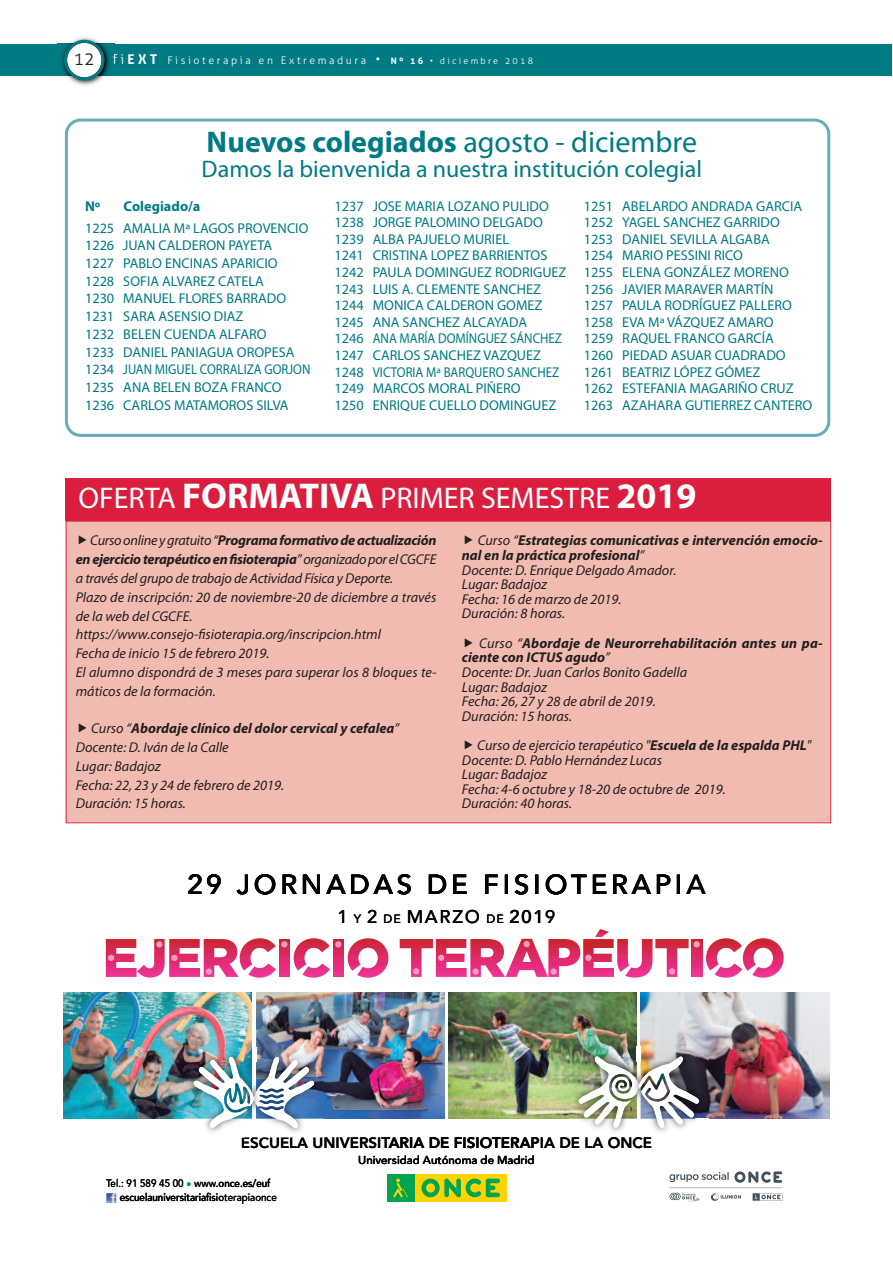
<style>
.page{position:relative;width:893px;height:1263px;background:#fff}
.page>*{position:absolute;margin:0;border:0;box-sizing:border-box;transform-origin:0 0}
.t1{font:30px "Myriad Pro";color:#fff}
.t2{font:700 30px "Myriad Pro";color:#007a83}
.t3{font:500 27.3px "Avenir LT Std";letter-spacing:.14em;color:#000}
.t4{font:24px "Myriad Pro";color:#007a83}
.t5{font:500 18.15px "Avenir LT Std";letter-spacing:.095em;color:#000}
.t6{font:800 15.15px "Avenir LT Std";color:#000}
.t7{font:italic 14.25px/14.5px "Myriad Pro";color:#231f20}
.t8{font:14.25px/16.6px "Myriad Pro";color:#007a83}
.t9{font:700 14.25px "Myriad Pro";color:#007a83}
.t10{font:500 11.55px "Avenir LT Std";color:#000}
.t11{font:500 10.95px/14.5px "Avenir LT Std";color:#000;scale:.9 1}
.t12{font:300 10.5px "Aller";letter-spacing:.25em;color:#fff}
.s1{font-size:18px;color:#231f20}
.s2{font-size:13.5px}
.s3{font-weight:700;font-size:13.5px}
.s4{font-weight:700;font-size:9px}
.s5{font-size:9px}
.s6{font-weight:400}
.s7{font-weight:700;font-size:36px}
.s8{font-weight:700}
.s9{font-size:12.15px}
.s10{color:#00a54f}
</style>
<div class="page">
<div style="left:0;top:44px;width:892px;height:32px;background:#007a83"></div>
<img style="left:57px;top:37px;width:57px;height:49px">
<svg style="left:64px;top:40px;width:41px;height:40px"></svg>
<svg style="left:65px;top:119px;width:765px;height:318px"></svg>
<img style="left:64px;top:992px;width:188px;height:126px">
<img style="left:449px;top:992px;width:188px;height:126px">
<img style="left:641px;top:992px;width:188px;height:126px">
<img style="left:256px;top:992px;width:189px;height:126px">
<img style="left:279px;top:939px;width:11px;height:38px">
<div style="left:281px;top:941px;width:7px;height:6px;background:#f499c2;border-radius:50%"></div>
<img style="left:333px;top:939px;width:11px;height:38px">
<svg style="left:335px;top:941px;width:6px;height:6px"></svg>
<img style="left:106px;top:939px;width:59px;height:38px">
<div style="left:156px;top:941px;width:7px;height:6px;background:#f499c2;border-radius:50%"></div>
<svg style="left:108px;top:955px;width:6px;height:6px"></svg>
<img style="left:169px;top:939px;width:31px;height:38px">
<div style="left:171px;top:955px;width:7px;height:6px;background:#f499c2;border-radius:50%"></div>
<img style="left:204px;top:939px;width:35px;height:38px">
<div style="left:206px;top:968px;width:6px;height:7px;background:#f499c2;border-radius:50%"></div>
<img style="left:248px;top:970px;width:28px;height:8px">
<img style="left:240px;top:938px;width:36px;height:32px">
<img style="left:302px;top:970px;width:28px;height:8px">
<img style="left:294px;top:938px;width:36px;height:32px">
<img style="left:348px;top:938px;width:40px;height:40px">
<img style="left:691px;top:939px;width:11px;height:38px">
<svg style="left:694px;top:941px;width:6px;height:6px"></svg>
<img style="left:400px;top:939px;width:33px;height:38px">
<svg style="left:413px;top:968px;width:6px;height:6px"></svg>
<img style="left:655px;top:939px;width:34px;height:38px">
<svg style="left:669px;top:968px;width:6px;height:6px"></svg>
<img style="left:436px;top:939px;width:31px;height:38px">
<svg style="left:438px;top:955px;width:6px;height:6px"></svg>
<img style="left:583px;top:939px;width:31px;height:38px">
<img style="left:595px;top:929px;width:14px;height:8px">
<div style="left:585px;top:955px;width:7px;height:6px;background:#f499c2;border-radius:50%"></div>
<img style="left:470px;top:939px;width:110px;height:38px">
<div style="left:472px;top:968px;width:7px;height:7px;background:#f499c2;border-radius:50%"></div>
<div style="left:550px;top:968px;width:7px;height:7px;background:#f499c2;border-radius:50%"></div>
<div style="left:523px;top:941px;width:7px;height:6px;background:#f499c2;border-radius:50%"></div>
<img style="left:715px;top:970px;width:27px;height:8px">
<img style="left:706px;top:938px;width:36px;height:32px">
<img style="left:743px;top:938px;width:41px;height:40px">
<img style="left:625px;top:960px;width:27px;height:18px">
<img style="left:617px;top:939px;width:12px;height:33px">
<svg style="left:108px;top:1194px;width:7px;height:8px"></svg>
<div style="left:106px;top:1192px;width:11px;height:12px;border:1px solid #fff"></div>
<div style="left:415px;top:1174px;width:92px;height:28px;background:#fed304"></div>
<svg style="left:421px;top:1178px;width:79px;height:19px"></svg>
<div style="left:387px;top:1174px;width:28px;height:28px;background:#00a54f"></div>
<svg style="left:393px;top:1178px;width:15px;height:19px"></svg>
<svg style="left:669px;top:1171px;width:114px;height:30px"></svg>
<img style="left:578px;top:1062px;width:118px;height:50px">
<img style="left:193px;top:1062px;width:122px;height:44px">
<img style="left:184px;top:1047px;width:140px;height:15px">
<img style="left:569px;top:1047px;width:140px;height:15px">
<img style="left:184px;top:1087px;width:38px;height:45px">
<img style="left:245px;top:1062px;width:18px;height:57px">
<img style="left:222px;top:1104px;width:23px;height:23px">
<img style="left:254px;top:1082px;width:9px;height:30px">
<img style="left:263px;top:1106px;width:61px;height:27px">
<img style="left:245px;top:1137px;width:78px;height:1px">
<img style="left:629px;top:1062px;width:19px;height:57px">
<img style="left:648px;top:1112px;width:48px;height:20px">
<img style="left:629px;top:1072px;width:10px;height:30px">
<img style="left:569px;top:1112px;width:60px;height:20px">
<img style="left:696px;top:1062px;width:13px;height:57px">
<div style="left:66px;top:521px;width:764px;height:301px;background:#f2bbb1"></div>
<div style="left:66px;top:478px;width:765px;height:43px;background:#db1e3d"></div>
<p class="t12" style="left:73px;top:54px;width:461px"><span class="s1">12</span> <span class="s2">fi</span><span class="s3">EXT</span> Fisioterapia en Extremadura <span class="s2">•</span> <span class="s4">Nº 16</span> <span class="s5">• diciembre 2018</span></p>
<h1 class="t2" style="left:207px;top:131px;width:492px">Nuevos colegiados <span class="s6">agosto - diciembre</span></h1>
<h3 class="t4" style="left:202px;top:160px;width:502px">Damos la bienvenida a nuestra institución colegial</h3>
<p class="t9" style="left:85px;top:200px;width:17px">Nº</p>
<p class="t9" style="left:123px;top:200px;width:79px">Colegiado/a</p>
<p class="t8" style="left:85px;top:220px;width:227px;line-height:17.7px">1225 AMALIA Mª LAGOS PROVENCIO<br>1226 JUAN CALDERON PAYETA<br>1227 PABLO ENCINAS APARICIO<br>1228 SOFIA ALVAREZ CATELA<br>1230 MANUEL FLORES BARRADO<br>1231 SARA ASENSIO DIAZ<br>1232 BELEN CUENDA ALFARO<br>1233 DANIEL PANIAGUA OROPESA<br>1234 JUAN MIGUEL CORRALIZA GORJON<br>1235 ANA BELEN BOZA FRANCO<br>1236 CARLOS MATAMOROS SILVA</p>
<p class="t8" style="left:334px;top:199px;width:233px">1237 JOSE MARIA LOZANO PULIDO<br>1238 JORGE PALOMINO DELGADO<br>1239 ALBA PAJUELO MURIEL<br>1241 CRISTINA LOPEZ BARRIENTOS<br>1242 PAULA DOMINGUEZ RODRIGUEZ<br>1243 LUIS A. CLEMENTE SANCHEZ<br>1244 MONICA CALDERON GOMEZ<br>1245 ANA SANCHEZ ALCAYADA<br>1246 ANA MARÍA DOMÍNGUEZ SÁNCHEZ<br>1247 CARLOS SANCHEZ VAZQUEZ<br>1248 VICTORIA Mª BARQUERO SANCHEZ<br>1249 MARCOS MORAL PIÑERO<br>1250 ENRIQUE CUELLO DOMINGUEZ</p>
<p class="t8" style="left:584px;top:199px;width:230px">1251 ABELARDO ANDRADA GARCIA<br>1252 YAGEL SANCHEZ GARRIDO<br>1253 DANIEL SEVILLA ALGABA<br>1254 MARIO PESSINI RICO<br>1255 ELENA GONZÁLEZ MORENO<br>1256 JAVIER MARAVER MARTÍN<br>1257 PAULA RODRÍGUEZ PALLERO<br>1258 EVA Mª VÁZQUEZ AMARO<br>1259 RAQUEL FRANCO GARCÍA<br>1260 PIEDAD ASUAR CUADRADO<br>1261 BEATRIZ LÓPEZ GÓMEZ<br>1262 ESTEFANIA MAGARIÑO CRUZ<br>1263 AZAHARA GUTIERREZ CANTERO</p>
<h1 class="t1" style="left:78px;top:487px;width:619px">OFERTA <span class="s7">FORMATIVA</span> PRIMER SEMESTRE <span class="s7">2019</span></h1>
<p class="t7" style="left:76px;top:532px;width:362px;line-height:18.8px;text-indent:14px">Cursoonline ygratuito“<span class="s8">Programaformativodeactualización enejercicioterapéuticoenfisioterapia</span>”organizadopor elCGCFE a través del grupo de trabajo de Actividad Física y Deporte.<br>Plazo de inscripción: 20 de noviembre-20 de diciembre a través de la web del CGCFE. https://www.consejo-fisioterapia.org/inscripcion.html<br>Fecha de inicio 15 de febrero 2019.<br>El alumno dispondrá de 3 meses para superar los 8 bloques te&shy;máticos de la formación.</p>
<p class="t7" style="left:76px;top:720px;width:325px;line-height:18.8px;text-indent:15px">Curso “<span class="s8">Abordaje clínico del dolor cervical y cefalea</span>”<br>Docente: D. Iván de la Calle<br>Lugar: Badajoz<br>Fecha: 22, 23 y 24 de febrero de 2019.<br>Duración: 15 horas.</p>
<p class="t7" style="left:462px;top:534px;width:362px;text-indent:16px">Curso “<span class="s8">Estrategias comunicativas e intervención emocio&shy;nal en la práctica profesional</span>”<br>Docente: D. Enrique Delgado Amador.<br>Lugar: Badajoz<br>Fecha: 16 de marzo de 2019.<br>Duración: 8 horas.</p>
<p class="t7" style="left:462px;top:637px;width:362px;text-indent:17px">Curso “<span class="s8">Abordaje de Neurorrehabilitación antes un pa&shy;ciente con ICTUS agudo</span>”<br>Docente: Dr. Juan Carlos Bonito Gadella<br>Lugar: Badajoz<br>Fecha: 26, 27 y 28 de abril de 2019.<br>Duración: 15 horas.</p>
<p class="t7" style="left:462px;top:739px;width:351px;text-indent:15px">Curso de ejercicio terapéutico "<span class="s8">Escuela de la espalda PHL</span>" Docente: D. Pablo Hernández Lucas<br>Lugar: Badajoz<br>Fecha: 4-6 octubre y 18-20 de octubre de 2019.<br>Duración: 40 horas.</p>
<h2 class="t3" style="left:187px;top:873px;width:520px">29 JORNADAS DE FISIOTERAPIA</h2>
<p class="t5" style="left:338px;top:909px;width:219px">1 <span class="s9">Y</span> 2 <span class="s9">DE</span> MARZO <span class="s9">DE</span> 2019</p>
<p class="t6" style="left:241px;top:1137px;width:413px">ESCUELA UNIVERSITARIA DE FISIOTERAPIA DE LA ONCE</p>
<p class="t11" style="left:120px;top:1176px;width:176px;text-indent:-14px">Tel.: 91 589 45 00 <span class="s10">•</span> www.once.es/euf escuelauniversitariafisioterapiaonce</p>
<p class="t10" style="left:358px;top:1155px;width:178px">Universidad Autónoma de Madrid</p>
</div>
